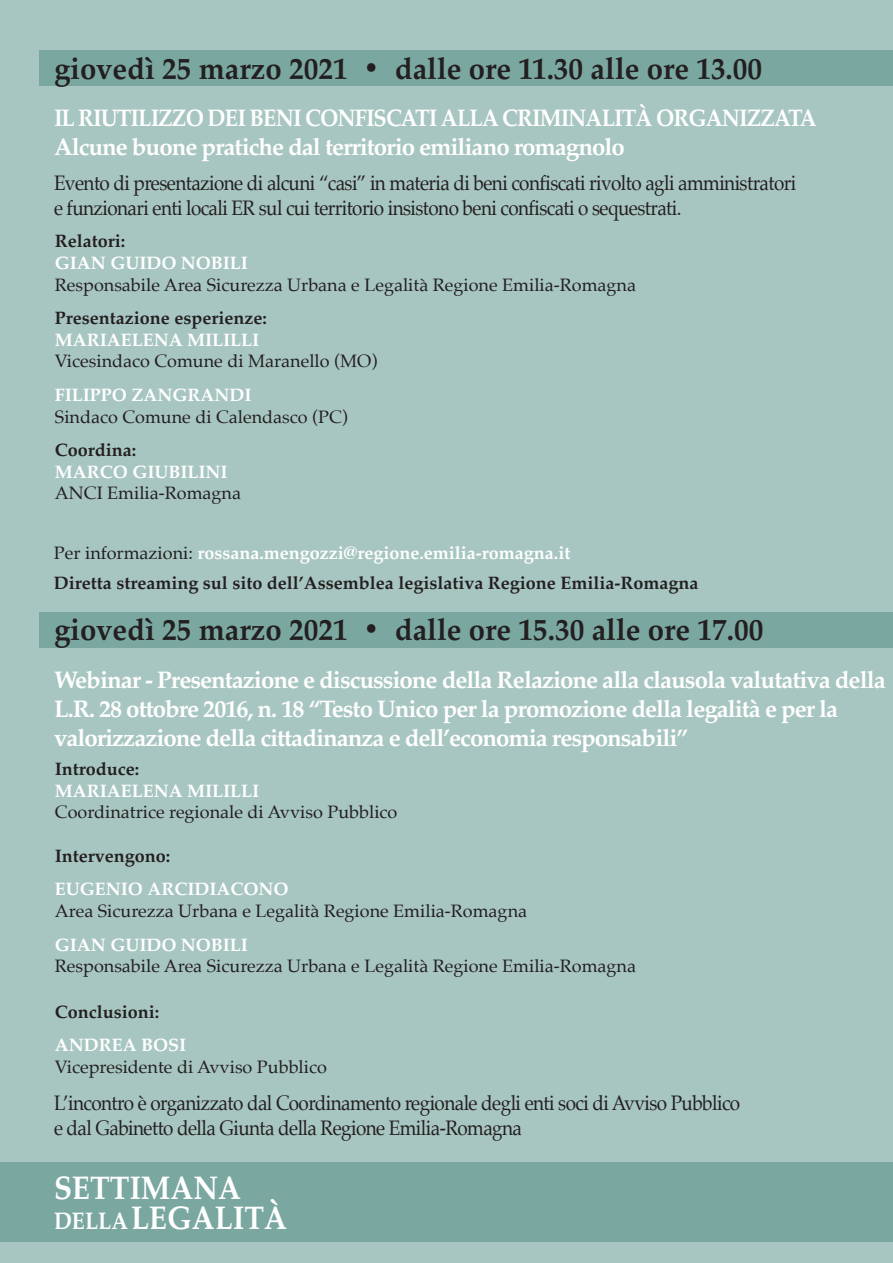
<style>
.page{position:relative;width:893px;height:1263px;background:#a8c6c1}
.page>*{position:absolute;margin:0;border:0;box-sizing:border-box;transform-origin:0 0}
.t1{font:700 32.85px "Palatino";color:#fff;scale:.9 1}
.t2{font:700 30.45px "Palatino";color:#231f20;scale:.96 1}
.t3{font:700 24px/28.8px "Palatino";letter-spacing:-.04em;color:#fff}
.t4{font:700 24px/28.8px "Palatino";letter-spacing:-.04em;color:#fff;scale:.91 1}
.t5{font:700 24px "Palatino";letter-spacing:-.04em;color:#fff;scale:.9 1}
.t6{font:21px/25.2px "Palatino";letter-spacing:-.03em;color:#231f20;scale:.9 1}
.t7{font:18px "Palatino";color:#231f20}
.t8{font:700 18px/29.5px "Palatino";color:#231f20}
.t9{font:700 18px "Palatino";color:#fff}
.s1{font-weight:400}
.s2{color:#fff}
</style>
<div class="page">
<div style="left:40px;top:50px;width:853px;height:35px;background:#7aa8a0"></div>
<div style="left:0;top:1162px;width:893px;height:80px;background:#7aa8a0"></div>
<div style="left:40px;top:612px;width:853px;height:36px;background:#7aa8a0"></div>
<h2 class="t2" style="left:54px;top:43px;width:739px">giovedì 25 marzo 2021 • dalle ore 11.30 alle ore 13.00</h2>
<h3 class="t4" style="left:54px;top:103px;width:840px">IL RIUTILIZZO DEI BENI CONFISCATI ALLA CRIMINALITÀ ORGANIZZATA<br>Alcune buone pratiche dal territorio emiliano romagnolo</h3>
<p class="t6" style="left:54px;top:170px;width:826px">Evento di presentazione di alcuni “casi” in materia di beni confiscati rivolto agli amministratori e funzionari enti locali ER sul cui territorio insistono beni confiscati o sequestrati.</p>
<p class="t8" style="left:55px;top:226px;width:72px">Relatori:</p>
<p class="t9" style="left:55px;top:247px;width:194px">GIAN GUIDO NOBILI</p>
<p class="t7" style="left:55px;top:269px;width:583px">Responsabile Area Sicurezza Urbana e Legalità Regione Emilia-Romagna</p>
<p class="t8" style="left:55px;top:303px;width:213px">Presentazione esperienze:</p>
<p class="t9" style="left:55px;top:324px;width:206px">MARIAELENA MILILLI</p>
<p class="t7" style="left:55px;top:346px;width:324px">Vicesindaco Comune di Maranello (MO)</p>
<p class="t9" style="left:55px;top:379px;width:198px">FILIPPO ZANGRANDI</p>
<p class="t7" style="left:55px;top:401px;width:294px">Sindaco Comune di Calendasco (PC)</p>
<p class="t8" style="left:55px;top:435px;width:83px">Coordina:</p>
<p class="t9" style="left:55px;top:456px;width:174px">MARCO GIUBILINI</p>
<p class="t7" style="left:55px;top:478px;width:188px">ANCI Emilia-Romagna</p>
<p class="t8" style="left:54px;top:538px;width:646px"><span class="s1">Per informazioni:</span> <span class="s2">rossana.mengozzi@regione.emilia-romagna.it<br></span>Diretta streaming sul sito dell’Assemblea legislativa Regione Emilia-Romagna</p>
<h2 class="t2" style="left:54px;top:604px;width:740px">giovedì 25 marzo 2021 • dalle ore 15.30 alle ore 17.00</h2>
<h3 class="t3" style="left:54px;top:665px;width:833px">Webinar - Presentazione e discussione della Relazione alla clausola valutativa della<br>L.R. 28 ottobre 2016, n. 18 “Testo Unico per la promozione della legalità e per la valorizzazione della cittadinanza e dell’economia responsabili”</h3>
<p class="t8" style="left:55px;top:754px;width:86px">Introduce:</p>
<p class="t9" style="left:55px;top:775px;width:206px">MARIAELENA MILILLI</p>
<p class="t7" style="left:55px;top:797px;width:344px">Coordinatrice regionale di Avviso Pubblico</p>
<p class="t8" style="left:55px;top:840px;width:117px">Intervengono:</p>
<p class="t9" style="left:55px;top:874px;width:235px">EUGENIO ARCIDIACONO</p>
<p class="t7" style="left:55px;top:896px;width:474px">Area Sicurezza Urbana e Legalità Regione Emilia-Romagna</p>
<p class="t9" style="left:55px;top:929px;width:194px">GIAN GUIDO NOBILI</p>
<p class="t7" style="left:55px;top:951px;width:583px">Responsabile Area Sicurezza Urbana e Legalità Regione Emilia-Romagna</p>
<p class="t8" style="left:55px;top:996px;width:106px">Conclusioni:</p>
<p class="t9" style="left:55px;top:1030px;width:133px">ANDREA BOSI</p>
<p class="t7" style="left:55px;top:1052px;width:273px">Vicepresidente di Avviso Pubblico</p>
<p class="t6" style="left:54px;top:1090px;width:764px">L’incontro è organizzato dal Coordinamento regionale degli enti soci di Avviso Pubblico e dal Gabinetto della Giunta della Regione Emilia-Romagna</p>
<h1 class="t1" style="left:54px;top:1160px;width:209px">SETTIMANA</h1>
<h3 class="t5" style="left:54px;top:1200px;width:84px">DELLA</h3>
<h1 class="t1" style="left:131px;top:1189px;width:175px">LEGALITÀ</h1>
</div>
